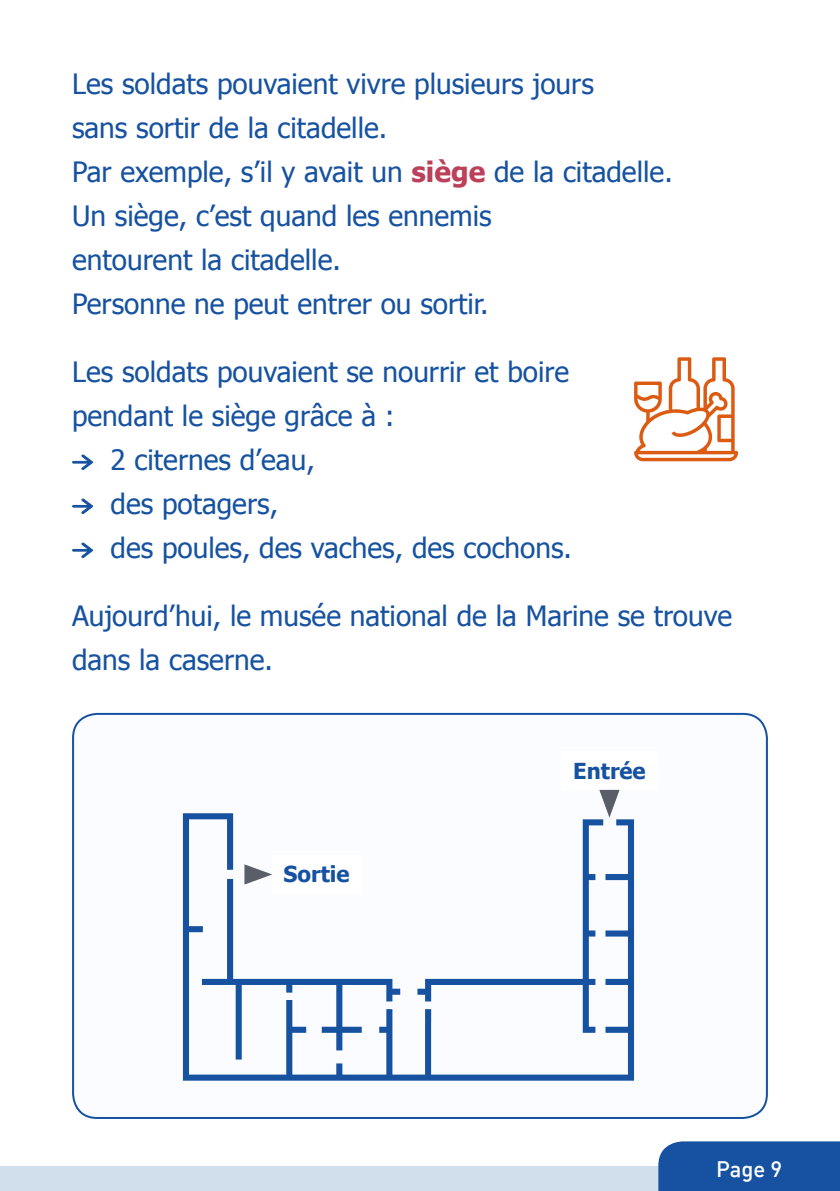
<style>
.page{position:relative;width:840px;height:1191px;background:#fff}
.page>*{position:absolute;margin:0;border:0;box-sizing:border-box;transform-origin:0 0}
.t1{font:28px/44px "Tahoma";color:#1652a0}
.t2{font:700 22px "Tahoma";color:#1652a1}
.t3{font:500 22px "DIN";color:#fff}
.s1{color:#1652a1}
.s2{font-weight:700;color:#bb4059}
</style>
<div class="page">
<div style="left:0;top:1166px;width:748px;height:25px;background:#d1dfec"></div>
<div style="left:658px;top:1141px;width:181px;height:50px;background:#1652a1"></div>
<svg style="left:72px;top:454px;width:21px;height:16px"></svg>
<svg style="left:72px;top:498px;width:21px;height:16px"></svg>
<svg style="left:72px;top:542px;width:21px;height:16px"></svg>
<svg style="left:634px;top:357px;width:103px;height:104px"></svg>
<div style="left:73px;top:714px;width:693px;height:404px;background:#fafcff;border-radius:24px"></div>
<div style="left:72px;top:713px;width:695px;height:406px;border:2px solid #1652a0;border-radius:24px"></div>
<svg style="left:183px;top:813px;width:450px;height:267px"></svg>
<div style="left:561px;top:751px;width:95px;height:39px;background:#fff"></div>
<div style="left:272px;top:855px;width:89px;height:38px;background:#fff"></div>
<svg style="left:202px;top:864px;width:198px;height:195px"></svg>
<svg style="left:417px;top:790px;width:202px;height:242px"></svg>
<p class="t1" style="left:72px;top:60px;width:602px">Les soldats pouvaient vivre plusieurs jours<br>sans sortir d<span class="s1">e la citadelle.<br></span>Par exemple, s’il y avait un <span class="s2">siège</span> de la citadelle.<br>Un siège, c’est quand les ennemis<br>entourent la citadelle.<br>Personne ne peut entrer ou sortir.</p>
<p class="t1" style="left:72px;top:348px;width:498px">Les soldats pouvaient se nourrir et boire</p>
<p class="t1" style="left:72px;top:392px;width:324px">pendant le siège grâce à :</p>
<p class="t1" style="left:110px;top:436px;width:206px">2 citernes d’eau,</p>
<p class="t1" style="left:110px;top:480px;width:169px">des potagers,</p>
<p class="t1" style="left:110px;top:524px;width:463px">des poules, des vaches, des cochons.</p>
<p class="t1" style="left:72px;top:592px;width:661px">Aujourd’hui, le musée national de la Marine se trouve dans la caserne.</p>
<p class="t2" style="left:283px;top:859px;width:67px">Sortie</p>
<p class="t2" style="left:573px;top:755px;width:74px">Entrée</p>
<p class="t3" style="left:715px;top:1155px;width:68px">Page 9</p>
</div>
